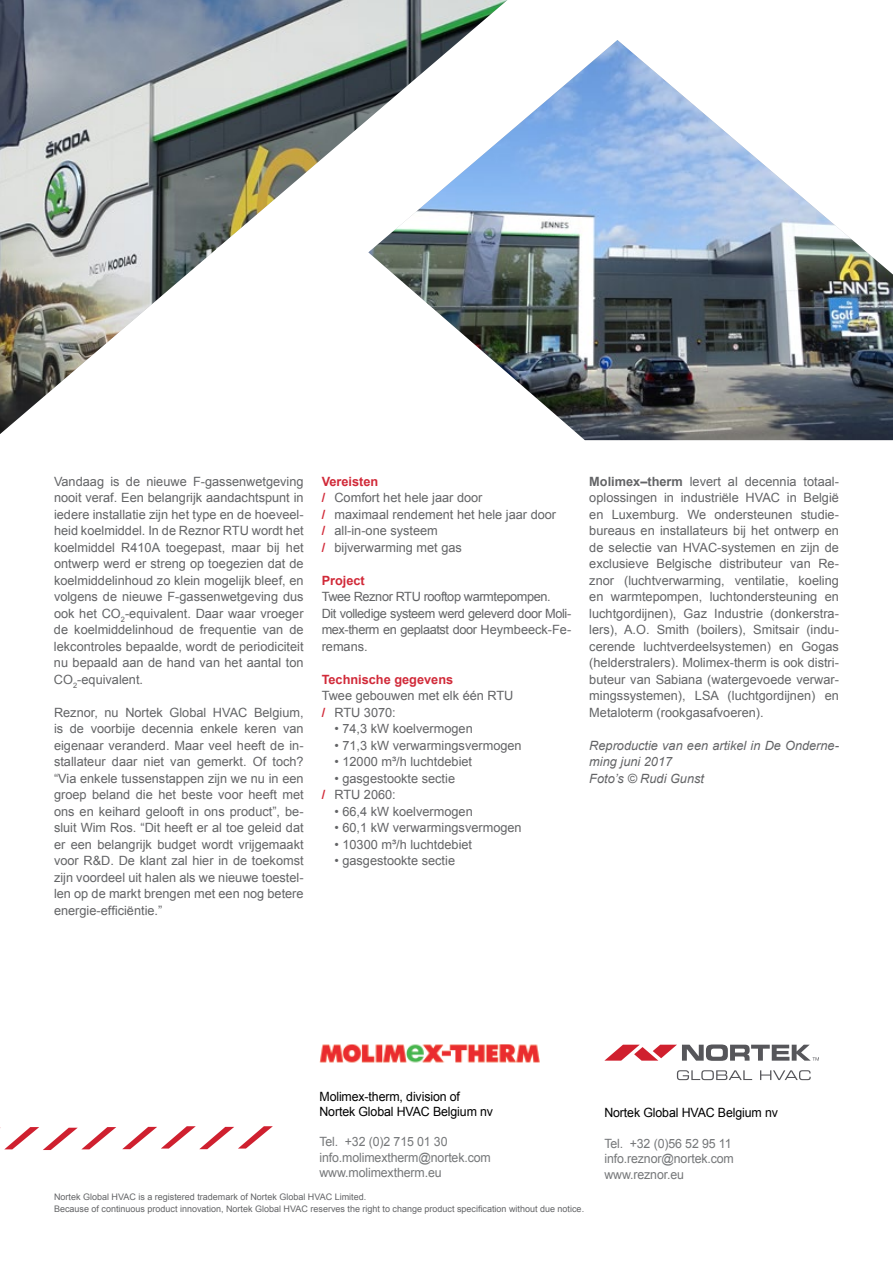
<style>
.page{position:relative;width:893px;height:1263px;background:#fff}
.page>*{position:absolute;margin:0;border:0;box-sizing:border-box;transform-origin:0 0}
.t1{font:12.75px/16.5px "Arial";color:#636466;text-align:justify}
.t2{font:12.75px/15.3px "Arial";letter-spacing:-.01em;color:#757779}
.t3{font:12.75px/16.5px "Arial";letter-spacing:-.03em;color:#636466}
.t4{font:12.75px/15.3px "Arial";letter-spacing:-.01em;color:#000}
.t5{font:italic 12.75px/16.5px "Arial";color:#636466}
.t6{font:700 12.75px "Arial";color:#d12a39}
.t7{font:9px/11.2px "Arial";color:#636466}
.s1{font-weight:700;color:#d12a39}
.s2{font-weight:700}
</style>
<div class="page">
<img style="left:507px;top:40px;width:386px;height:400px">
<img style="left:0;top:0;width:507px;height:434px">
<svg style="left:122px;top:1126px;width:151px;height:23px"></svg>
<svg style="left:0;top:1127px;width:116px;height:23px"></svg>
<svg style="left:677px;top:1070px;width:75px;height:10px"></svg>
<svg style="left:760px;top:1070px;width:51px;height:10px"></svg>
<svg style="left:604px;top:1044px;width:215px;height:17px"></svg>
<img style="left:319px;top:1044px;width:221px;height:18px">
<p class="t1" style="left:54px;top:473px;width:251px">Vandaag is de nieuwe F-gassenwetgeving nooit veraf. Een belangrijk aandachtspunt in iedere installatie zijn het type en de hoeveel&shy;heid koelmiddel. In de Reznor RTU wordt het koelmiddel R410A toegepast, maar bij het ontwerp werd er streng op toegezien dat de koelmiddelinhoud zo klein mogelijk bleef, en volgens de nieuwe F-gassenwetgeving dus ook het CO<sub>2</sub>-equivalent. Daar waar vroeger de koelmiddelinhoud de frequentie van de lekcontroles bepaalde, wordt de periodiciteit nu bepaald aan de hand van het aantal ton CO<sub>2</sub>-equivalent.</p>
<p class="t1" style="left:54px;top:704px;width:251px">Reznor, nu Nortek Global HVAC Belgium, is de voorbije decennia enkele keren van eigenaar veranderd. Maar veel heeft de in&shy;stallateur daar niet van gemerkt. Of toch? “Via enkele tussenstappen zijn we nu in een groep beland die het beste voor heeft met ons en keihard gelooft in ons product”, be&shy;sluit Wim Ros. “Dit heeft er al toe geleid dat er een belangrijk budget wordt vrijgemaakt voor R&amp;D. De klant zal hier in de toekomst zijn voordeel uit halen als we nieuwe toestel&shy;len op de markt brengen met een nog betere energie-efficiëntie.”</p>
<p class="t1" style="left:322px;top:473px;width:236px;text-align:left"><span class="s1">Vereisten<br>/</span> Comfort het hele jaar door<br><span class="s1">/</span> maximaal rendement het hele jaar door <span class="s1">/</span> all-in-one systeem<br><span class="s1">/</span> bijverwarming met gas</p>
<p class="t6" style="left:322px;top:571px;width:45px">Project</p>
<p class="t3" style="left:322px;top:588px;width:251px">Twee Reznor RTU rooftop warmtepompen.<br>Dit volledige systeem werd geleverd door Moli&shy;mex-therm en geplaatst door Heymbeeck-Fe&shy;remans.</p>
<p class="t6" style="left:322px;top:670px;width:133px">Technische gegevens</p>
<p class="t1" style="left:322px;top:687px;width:193px">Twee gebouwen met elk één RTU <span class="s1">/</span> RTU 3070:</p>
<p class="t1" style="left:334px;top:720px;width:140px">• 74,3 kW koelvermogen</p>
<p class="t1" style="left:334px;top:737px;width:189px">• 71,3 kW verwarmingsvermogen</p>
<p class="t1" style="left:334px;top:753px;width:139px">• 12000 m³/h luchtdebiet</p>
<p class="t1" style="left:322px;top:770px;width:135px;text-indent:13px">• gasgestookte sectie <span class="s1">/</span> RTU 2060:</p>
<p class="t1" style="left:334px;top:803px;width:140px">• 66,4 kW koelvermogen</p>
<p class="t1" style="left:334px;top:819px;width:189px">• 60,1 kW verwarmingsvermogen</p>
<p class="t1" style="left:334px;top:836px;width:139px">• 10300 m³/h luchtdebiet</p>
<p class="t1" style="left:334px;top:852px;width:122px">• gasgestookte sectie</p>
<p class="t1" style="left:589px;top:473px;width:251px"><span class="s2">Molimex–therm</span> levert al decennia totaal&shy;oplossingen in industriële HVAC in België en Luxemburg. We ondersteunen studie&shy;bureaus en installateurs bij het ontwerp en de selectie van HVAC-systemen en zijn de exclusieve Belgische distributeur van Re&shy;znor (luchtverwarming, ventilatie, koeling en warmtepompen, luchtondersteuning en luchtgordijnen), Gaz Industrie (donkerstra&shy;lers), A.O. Smith (boilers), Smitsair (indu&shy;cerende luchtverdeelsystemen) en Gogas (helderstralers). Molimex-therm is ook distri&shy;buteur van Sabiana (watergevoede verwar&shy;mingssystemen), LSA (luchtgordijnen) en Metaloterm (rookgasafvoeren).</p>
<p class="t5" style="left:589px;top:737px;width:251px">Reproductie van een artikel in De Onderne&shy;ming juni 2017<br>Foto’s © Rudi Gunst</p>
<p class="t4" style="left:319px;top:1088px;width:175px">Molimex-therm, division of<br>Nortek Global HVAC Belgium nv</p>
<p class="t2" style="left:319px;top:1134px;width:173px">Tel. +32 (0)2 715 01 30 info.molimextherm@nortek.com www.molimextherm.eu</p>
<p class="t4" style="left:604px;top:1105px;width:175px">Nortek Global HVAC Belgium nv</p>
<p class="t2" style="left:604px;top:1136px;width:131px">Tel. +32 (0)56 52 95 11 info.reznor@nortek.com www.reznor.eu</p>
<p class="t7" style="left:54px;top:1192px;width:532px">Nortek Global HVAC is a registered trademark of Nortek Global HVAC Limited.<br>Because of continuous product innovation, Nortek Global HVAC reserves the right to change product specification without due notice.</p>
</div>
